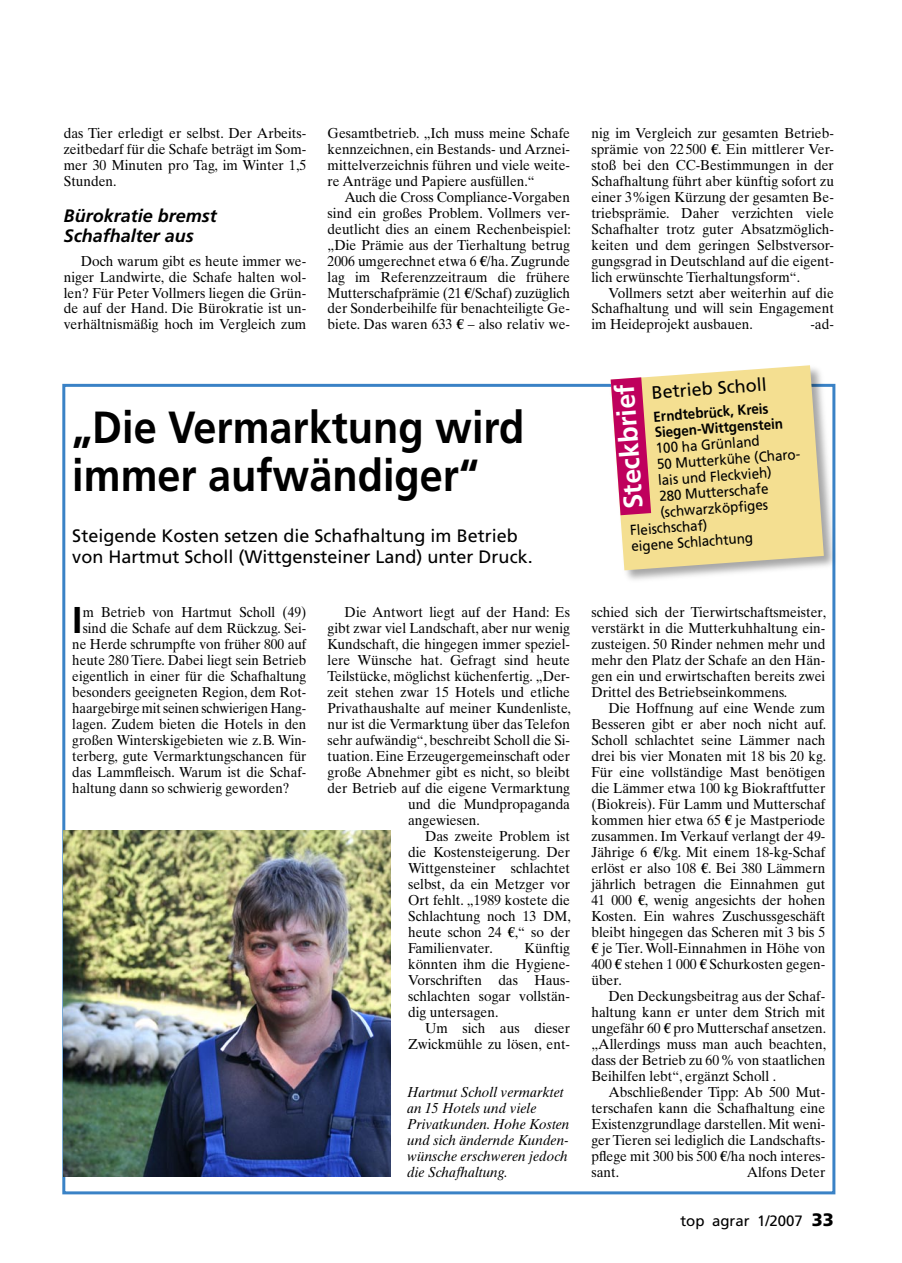
<style>
.page{position:relative;width:902px;height:1263px;background:#fff}
.page>*{position:absolute;margin:0;border:0;box-sizing:border-box;transform-origin:0 0}
.Überschrift_30{font:700 45px/48px "Frutiger";color:#000;scale:.92 1}
.Initial_2zeilig{font:700 37.35px "Frutiger";color:#000}
.t1{font:700 26.55px "Frutiger";color:#fff}
.Vorspann_R_S{font:18px/21px "Frutiger";color:#000}
.Zwischenüberschrift_2zeilig{font:italic 700 18px/19.5px "Frutiger";color:#000}
.Dachzeile_30{font:18px "Frutiger";color:#000}
.t2{font:15px "Frutiger";color:#000}
.Fließtext{font:14.4px/16px "Times Ten";color:#000;text-align:justify;scale:.95 1}
.Initial_2zeilig-2{font:14.4px "Times Ten";color:#000;scale:.93 1}
.Bildtext{font:italic 14.4px/16px "Times Ten";color:#000;scale:.95 1}
.Fließtext_ohne_Einzug{font:14.4px/16px "Frutiger";color:#000;scale:.93 1}
.Fließtext_ohne_Einzug-2{font:700 14.4px/15.9px "Frutiger";color:#000;scale:.93 1}
.s1{font-family:"LT Euro Money"}
.s2{font-weight:900;font-size:18px}
</style>
<div class="page">
<img style="left:64px;top:830px;width:326px;height:347px">
<div style="left:608px;top:364px;width:230px;height:221px;background:#000;opacity:.35"></div>
<svg style="left:610px;top:365px;width:213px;height:205px;background:#ecca96"></svg>
<p class="Fließtext" style="left:64px;top:125px;width:257px">das Tier erledigt er selbst. Der Arbeits&shy;zeitbedarf für die Schafe beträgt im Som&shy;mer 30 Minuten pro Tag, im Winter 1,5<br>Stunden.</p>
<p class="Zwischenüberschrift_2zeilig" style="left:64px;top:206px;width:155px">Bürokratie bremst<br>Schafhalter aus</p>
<p class="Fließtext" style="left:64px;top:252px;width:257px;text-indent:17px">Doch warum gibt es heute immer we&shy;niger Landwirte, die Schafe halten wol&shy;len? Für Peter Vollmers liegen die Grün&shy;de auf der Hand. Die Bürokratie ist un&shy;verhältnismäßig hoch im Vergleich zum</p>
<p class="Fließtext" style="left:327px;top:125px;width:257px">Gesamtbetrieb. „Ich muss meine Schafe kennzeichnen, ein Bestands- und Arznei&shy;mittelverzeichnis führen und viele weite&shy;re Anträge und Papiere ausfüllen.“</p>
<p class="Fließtext" style="left:327px;top:189px;width:257px;text-indent:17px">Auch die Cross Compliance-Vorgaben sind ein großes Problem. Vollmers ver&shy;deutlicht dies an einem Rechenbeispiel: „Die Prämie aus der Tierhaltung betrug 2006 umgerechnet etwa 6 <span class="s1">E</span>/ha. Zugrunde lag im Referenzzeitraum die frühere Mutterschafprämie (21 <span class="s1">E</span>/Schaf) zuzüglich der Sonderbeihilfe für benachteiligte Ge&shy;biete. Das waren 633 <span class="s1">E</span> – also relativ we-</p>
<p class="Überschrift_30" style="left:72px;top:404px;width:492px">„Die Vermarktung wird immer aufwändiger“</p>
<p class="Vorspann_R_S" style="left:72px;top:525px;width:462px">Steigende Kosten setzen die Schafhaltung im Betrieb von Hartmut Scholl (Wittgensteiner Land) unter Druck.</p>
<p class="Initial_2zeilig" style="left:72px;top:598px;width:12px">I</p>
<p class="Initial_2zeilig-2" style="left:83px;top:604px;width:242px">m Betrieb von Hartmut Scholl (49)</p>
<p class="Initial_2zeilig-2" style="left:83px;top:620px;width:242px">sind die Schafe auf dem Rückzug. Sei-</p>
<p class="Initial_2zeilig-2" style="left:72px;top:636px;width:253px">ne Herde schrumpfte von früher 800 auf</p>
<p class="Initial_2zeilig-2" style="left:72px;top:652px;width:253px">heute 280 Tiere. Dabei liegt sein Betrieb</p>
<p class="Initial_2zeilig-2" style="left:72px;top:668px;width:253px">eigentlich in einer für die Schafhaltung</p>
<p class="Initial_2zeilig-2" style="left:72px;top:684px;width:253px">besonders geeigneten Region, dem Rot-</p>
<p class="Initial_2zeilig-2" style="left:72px;top:700px;width:253px">haargebirge mit seinen schwierigen Hang-</p>
<p class="Initial_2zeilig-2" style="left:72px;top:716px;width:253px">lagen. Zudem bieten die Hotels in den</p>
<p class="Initial_2zeilig-2" style="left:72px;top:732px;width:253px">großen Winterskigebieten wie z. B. Win-</p>
<p class="Initial_2zeilig-2" style="left:72px;top:748px;width:253px">terberg, gute Vermarktungschancen für</p>
<p class="Initial_2zeilig-2" style="left:72px;top:764px;width:253px">das Lammfleisch. Warum ist die Schaf-</p>
<p class="Initial_2zeilig-2" style="left:72px;top:780px;width:235px">haltung dann so schwierig geworden?</p>
<p class="Fließtext" style="left:344px;top:604px;width:239px">Die Antwort liegt auf der Hand: Es</p>
<p class="Fließtext" style="left:327px;top:620px;width:257px">gibt zwar viel Landschaft, aber nur wenig</p>
<p class="Fließtext" style="left:327px;top:636px;width:257px">Kundschaft, die hingegen immer speziel-</p>
<p class="Fließtext" style="left:327px;top:652px;width:257px">lere Wünsche hat. Gefragt sind heute</p>
<p class="Fließtext" style="left:327px;top:668px;width:257px">Teilstücke, möglichst küchenfertig. „Der-</p>
<p class="Fließtext" style="left:327px;top:684px;width:257px">zeit stehen zwar 15 Hotels und etliche</p>
<p class="Fließtext" style="left:327px;top:700px;width:257px">Privathaushalte auf meiner Kundenliste,</p>
<p class="Fließtext" style="left:327px;top:716px;width:257px">nur ist die Vermarktung über das Telefon</p>
<p class="Fließtext" style="left:327px;top:732px;width:257px">sehr aufwändig“, beschreibt Scholl die Si-</p>
<p class="Fließtext" style="left:327px;top:748px;width:256px">tuation. Eine Erzeugergemeinschaft oder</p>
<p class="Fließtext" style="left:327px;top:764px;width:257px">große Abnehmer gibt es nicht, so bleibt</p>
<p class="Fließtext" style="left:327px;top:780px;width:257px">der Betrieb auf die eigene Vermarktung</p>
<p class="Fließtext" style="left:408px;top:796px;width:172px">und die Mundpropaganda</p>
<p class="Fließtext" style="left:408px;top:812px;width:77px">angewiesen.</p>
<p class="Fließtext" style="left:408px;top:828px;width:173px;text-indent:17px">Das zweite Problem ist die Kostensteigerung. Der Wittgensteiner schlachtet selbst, da ein Metzger vor Ort fehlt. „1989 kostete die Schlachtung noch 13 DM, heute schon 24 <span class="s1">E</span>,“ so der Familienvater.</p>
<p class="Fließtext" style="left:408px;top:940px;width:172px;text-indent:116px">Künftig könnten ihm die Hygiene-Vorschriften das Haus&shy;schlachten sogar vollstän&shy;dig untersagen.</p>
<p class="Fließtext" style="left:408px;top:1020px;width:172px;text-align:right">Um sich aus dieser<br>Zwickmühle zu lösen, ent-</p>
<p class="Bildtext" style="left:407px;top:1084px;width:172px">Hartmut Scholl vermarktet an 15 Hotels und viele<br>Privatkunden. Hohe Kosten und sich ändernde Kunden&shy;wünsche erschweren jedoch die Schafhaltung.</p>
<p class="Fließtext" style="left:591px;top:125px;width:257px">nig im Vergleich zur gesamten Betrieb&shy;sprämie von 22 500 <span class="s1">E</span>. Ein mittlerer Ver&shy;stoß bei den CC-Bestimmungen in der Schafhaltung führt aber künftig sofort zu einer 3%igen Kürzung der gesamten Be&shy;triebsprämie. Daher verzichten viele Schafhalter trotz guter Absatzmöglich&shy;keiten und dem geringen Selbstversor&shy;gungsgrad in Deutschland auf die eigent&shy;lich erwünschte Tierhaltungsform“.</p>
<p class="Fließtext" style="left:591px;top:284px;width:257px;text-indent:17px">Vollmers setzt aber weiterhin auf die Schafhaltung und will sein Engagement im Heideprojekt ausbauen.</p>
<p class="Fließtext" style="left:810px;top:316px;width:26px">-ad-</p>
<p class="Dachzeile_30" style="left:651px;top:382px;width:117px;rotate:-4deg">Betrieb Scholl</p>
<p class="Fließtext_ohne_Einzug-2" style="left:653px;top:408px;width:140px;rotate:-4deg">Erndtebrück, Kreis<br>Siegen-Wittgenstein</p>
<p class="t1" style="left:618px;top:510px;width:127px;rotate:-94deg">Steckbrief</p>
<p class="Fließtext_ohne_Einzug" style="left:655px;top:440px;width:113px;rotate:-4deg">100 ha Grünland</p>
<p class="Fließtext_ohne_Einzug" style="left:656px;top:456px;width:155px;rotate:-4deg">50 Mutterkühe (Charo&shy;lais und Fleckvieh)</p>
<p class="Fließtext_ohne_Einzug" style="left:658px;top:488px;width:119px;rotate:-4deg">280 Mutterschafe</p>
<p class="Fließtext_ohne_Einzug" style="left:659px;top:504px;width:117px;rotate:-4deg">(schwarzköpfi ges</p>
<p class="Fließtext_ohne_Einzug" style="left:629px;top:522px;width:85px;rotate:-4deg">Fleischschaf)</p>
<p class="Fließtext_ohne_Einzug" style="left:630px;top:538px;width:133px;rotate:-4deg">eigene Schlachtung</p>
<p class="Fließtext" style="left:591px;top:604px;width:248px">schied sich der Tierwirtschaftsmeister, verstärkt in die Mutterkuhhaltung ein&shy;zusteigen. 50 Rinder nehmen mehr und mehr den Platz der Schafe an den Hän&shy;gen ein und erwirtschaften bereits zwei Drittel des Betriebseinkommens.</p>
<p class="Fließtext" style="left:591px;top:700px;width:248px;text-indent:17px">Die Hoffnung auf eine Wende zum Besseren gibt er aber noch nicht auf.<br>Scholl schlachtet seine Lämmer nach drei bis vier Monaten mit 18 bis 20 kg.<br>Für eine vollständige Mast benötigen die Lämmer etwa 100 kg Biokraftfutter (Biokreis). Für Lamm und Mutterschaf kommen hier etwa 65 <span class="s1">E</span> je Mastperiode zusammen. Im Verkauf verlangt der 49- Jährige 6 <span class="s1">E</span>/kg. Mit einem 18-kg-Schaf erlöst er also 108 <span class="s1">E</span>. Bei 380 Lämmern jährlich betragen die Einnahmen gut 41 000 <span class="s1">E</span>, wenig angesichts der hohen Kosten. Ein wahres Zuschussgeschäft bleibt hingegen das Scheren mit 3 bis 5<br><span class="s1">E</span> je Tier. Woll-Einnahmen in Höhe von 400 <span class="s1">E</span> stehen 1 000 <span class="s1">E</span> Schurkosten gegen&shy;über.</p>
<p class="Fließtext" style="left:591px;top:988px;width:249px;text-indent:17px">Den Deckungsbeitrag aus der Schaf&shy;haltung kann er unter dem Strich mit ungefähr 60 <span class="s1">E</span> pro Mutterschaf ansetzen. „Allerdings muss man auch beachten, dass der Betrieb zu 60 % von staatlichen Beihilfen lebt“, ergänzt Scholl .</p>
<p class="Fließtext" style="left:591px;top:1084px;width:248px;text-indent:17px">Abschließender Tipp: Ab 500 Mut&shy;terschafen kann die Schafhaltung eine Existenzgrundlage darstellen. Mit weni&shy;ger Tieren sei lediglich die Landschafts&shy;pflege mit 300 bis 500 <span class="s1">E</span>/ha noch interes&shy;sant.</p>
<p class="Fließtext" style="left:746px;top:1164px;width:84px">Alfons Deter</p>
<p class="t2" style="left:680px;top:1212px;width:155px">top agrar 1/2007 <span class="s2">33</span></p>
</div>
